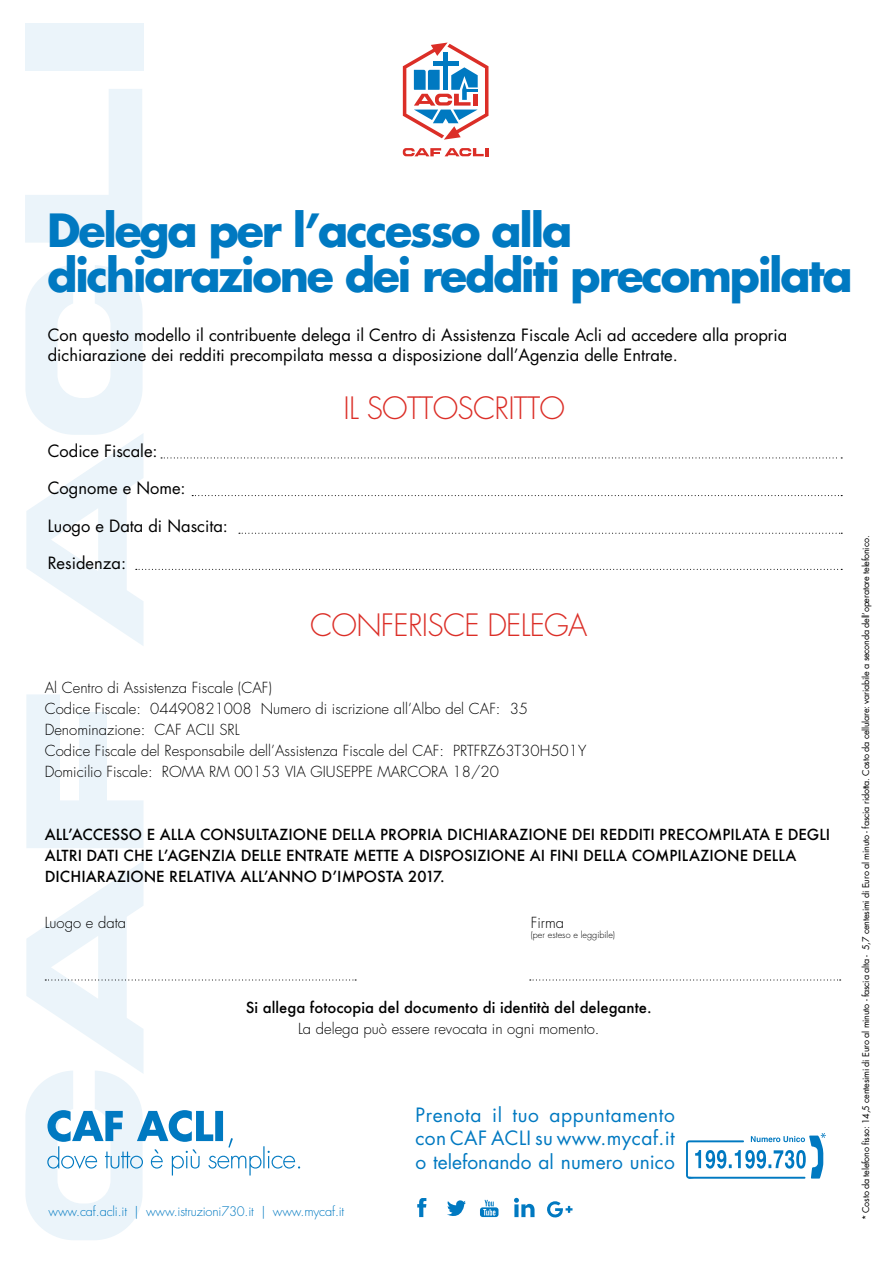
<style>
.page{position:relative;width:893px;height:1263px;background:#fff}
.page>*{position:absolute;margin:0;border:0;box-sizing:border-box;transform-origin:0 0}
.t1{font:700 44.55px/45.2px "Futura";letter-spacing:-.05em;color:#0079c1}
.t2{font:300 30px "Futura";letter-spacing:-.025em;color:#db2e27}
.t3{font:19.2px/23.1px "Futura";letter-spacing:.01em;color:#0079c1;text-align:justify}
.t4{font:16.5px/19.8px "Futura";color:#000}
.t5{font:300 14.85px/21px "Futura";color:#000}
.t6{font:500 14.85px/21px "Futura";color:#000}
.t7{font:300 12.75px "Futura";letter-spacing:-.015em;color:#0079c1}
.t8{font:9px "Futura";letter-spacing:-.025em;color:#000}
.t9{font:300 9px "Futura";color:#000}
</style>
<div class="page">
<div style="left:25px;top:23px;width:119px;height:48px;background:#ebf4fa"></div>
<svg style="left:25px;top:89px;width:117px;height:154px"></svg>
<svg style="left:26px;top:694px;width:118px;height:154px"></svg>
<svg style="left:403px;top:148px;width:85px;height:8px"></svg>
<svg style="left:403px;top:43px;width:85px;height:97px"></svg>
<svg style="left:25px;top:265px;width:817px;height:381px"></svg>
<svg style="left:530px;top:979px;width:311px;height:1px"></svg>
<svg style="left:417px;top:1198px;width:9px;height:19px"></svg>
<svg style="left:447px;top:1200px;width:19px;height:16px"></svg>
<svg style="left:514px;top:1198px;width:20px;height:19px"></svg>
<svg style="left:480px;top:1200px;width:18px;height:17px"></svg>
<svg style="left:547px;top:1201px;width:25px;height:17px"></svg>
<svg style="left:25px;top:861px;width:331px;height:379px"></svg>
<svg style="left:686px;top:1133px;width:140px;height:46px"></svg>
<h1 class="t1" style="left:47px;top:207px;width:807px">Delega per l’accesso alla dichiarazione dei redditi precompilata</h1>
<p class="t4" style="left:48px;top:325px;width:741px">Con questo modello il contribuente delega il Centro di Assistenza Fiscale Acli ad accedere alla propria dichiarazione dei redditi precompilata messa a disposizione dall’Agenzia delle Entrate.</p>
<h2 class="t2" style="left:344px;top:390px;width:223px">IL SOTTOSCRITTO</h2>
<p class="t4" style="left:48px;top:441px;width:112px">Codice Fiscale:</p>
<p class="t4" style="left:48px;top:478px;width:139px">Cognome e Nome:</p>
<p class="t4" style="left:48px;top:516px;width:182px">Luogo e Data di Nascita:</p>
<p class="t4" style="left:48px;top:553px;width:80px">Residenza:</p>
<h2 class="t2" style="left:310px;top:607px;width:279px">CONFERISCE DELEGA</h2>
<p class="t5" style="left:45px;top:677px;width:543px">Al Centro di Assistenza Fiscale (CAF)<br>Codice Fiscale: 04490821008 Numero di iscrizione all’Albo del CAF: 35<br>Denominazione: CAF ACLI SRL<br>Codice Fiscale del Responsabile dell’Assistenza Fiscale del CAF: PRTFRZ63T30H501Y Domicilio Fiscale: ROMA RM 00153 VIA GIUSEPPE MARCORA 18/20</p>
<p class="t6" style="left:45px;top:823px;width:787px">ALL’ACCESSO E ALLA CONSULTAZIONE DELLA PROPRIA DICHIARAZIONE DEI REDDITI PRECOMPILATA E DEGLI<br>ALTRI DATI CHE L’AGENZIA DELLE ENTRATE METTE A DISPOSIZIONE AI FINI DELLA COMPILAZIONE DELLA<br>DICHIARAZIONE RELATIVA ALL’ANNO D’IMPOSTA 2017.</p>
<p class="t5" style="left:45px;top:912px;width:83px">Luogo e data</p>
<p class="t5" style="left:531px;top:912px;width:35px">Firma</p>
<p class="t9" style="left:531px;top:930px;width:86px">(per esteso e leggibile)</p>
<p class="t6" style="left:246px;top:997px;width:407px">Si allega fotocopia del documento di identità del delegante.</p>
<p class="t5" style="left:298px;top:1018px;width:303px">La delega può essere revocata in ogni momento.</p>
<p class="t7" style="left:49px;top:1203px;width:297px">www.caf.acli.it | www.istruzioni730.it | www.mycaf.it</p>
<p class="t3" style="left:415px;top:1104px;width:261px">Prenota il tuo appuntamento con CAF ACLI su www.mycaf.it o telefonando al numero unico</p>
<p class="t8" style="left:860px;top:1220px;width:686px;rotate:-90deg">* Costo da telefono fisso: 14,5 centesimi di Euro al minuto - fascia alta - 5,7 centesimi di Euro al minuto - fascia ridotta. Costo da cellulare: variabile a seconda dell’operatore telefonico.</p>
</div>
